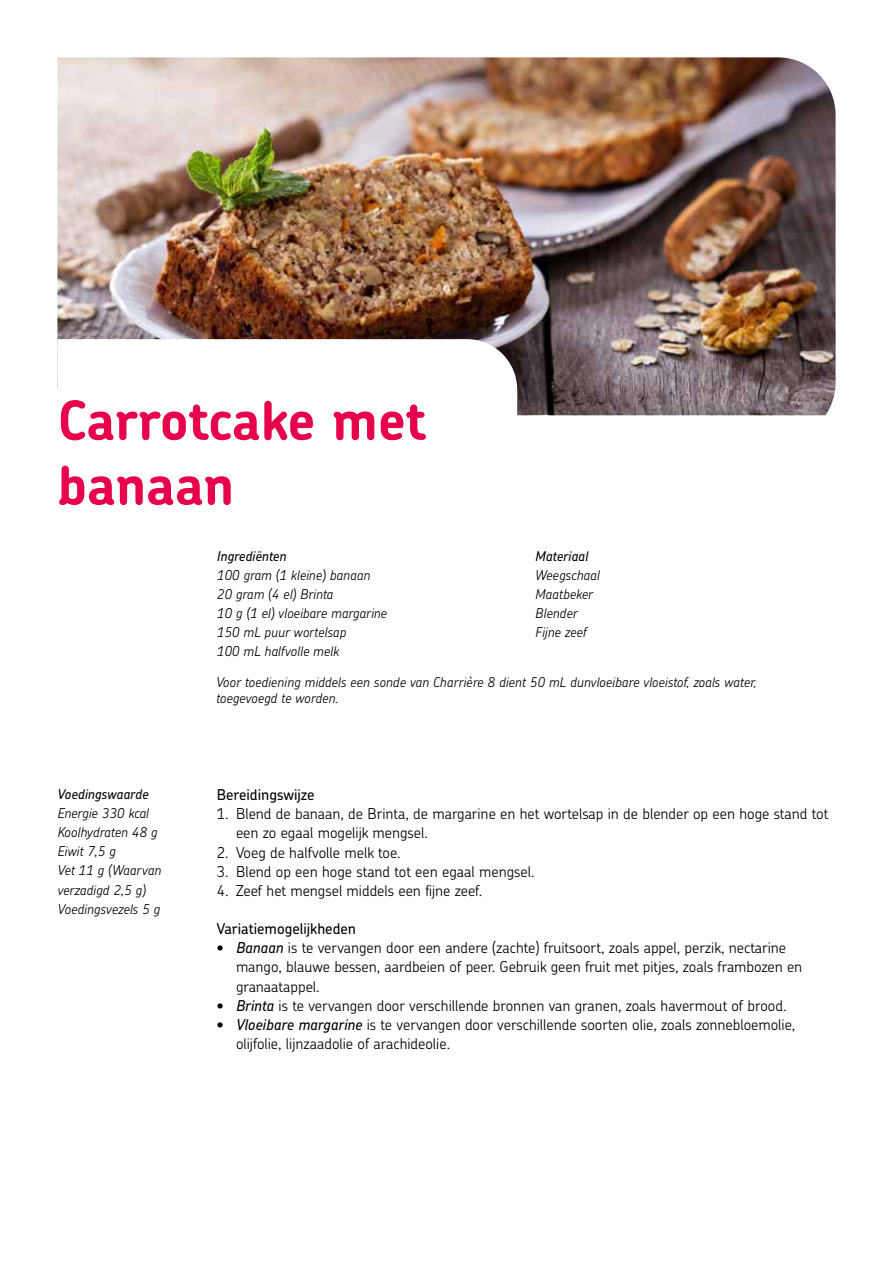
<style>
.page{position:relative;width:893px;height:1263px;background:#fff}
.page>*{position:absolute;margin:0;border:0;box-sizing:border-box;transform-origin:0 0}
.t1{font:700 54px/64.8px "Chevin Pro";letter-spacing:-.005em;color:#e7004c}
.t2{font:300 15px/19.2px "Chevin Pro";color:#000}
.t3{font:500 15px "Chevin Pro";color:#000}
.t4{font:italic 300 13.5px/19.2px "Chevin Pro";color:#000}
.t5{font:italic 300 13.5px/16.2px "Chevin";color:#000}
.t6{font:italic 500 13.5px "Chevin Pro";color:#000}
.s1{font-weight:500;font-style:italic}
</style>
<div class="page">
<img style="left:57px;top:57px;width:779px;height:358px">
<svg style="left:57px;top:339px;width:460px;height:76px"></svg>
<h1 class="t1" style="left:57px;top:388px;width:370px">Carrotcake met banaan</h1>
<p class="t6" style="left:57px;top:785px;width:93px">Voedingswaarde</p>
<p class="t4" style="left:57px;top:803px;width:105px">Energie 330 kcal<br>Koolhydraten 48 g<br>Eiwit 7,5 g<br>Vet 11 g (Waarvan verzadigd 2,5 g)<br>Voedingsvezels 5 g</p>
<p class="t6" style="left:535px;top:547px;width:54px">Materiaal</p>
<p class="t4" style="left:535px;top:565px;width:66px">Weegschaal<br>Maatbeker<br>Blender<br>Fijne zeef</p>
<p class="t5" style="left:216px;top:673px;width:542px">Voor toediening middels een sonde van Charrière 8 dient 50 mL dunvloeibare vloeistof, zoals water, toegevoegd te worden.</p>
<p class="t6" style="left:217px;top:547px;width:71px">Ingrediënten</p>
<p class="t4" style="left:217px;top:565px;width:172px">100 gram (1 kleine) banaan<br>20 gram (4 el) Brinta<br>10 g (1 el) vloeibare margarine<br>150 mL puur wortelsap<br>100 mL halfvolle melk</p>
<p class="t3" style="left:217px;top:785px;width:99px">Bereidingswijze</p>
<p class="t2" style="left:236px;top:804px;width:594px;text-indent:-19px">1. Blend de banaan, de Brinta, de margarine en het wortelsap in de blender op een hoge stand tot een zo egaal mogelijk mengsel.</p>
<p class="t2" style="left:217px;top:842px;width:185px">2. Voeg de halfvolle melk toe.</p>
<p class="t2" style="left:217px;top:861px;width:319px">3. Blend op een hoge stand tot een egaal mengsel.</p>
<p class="t2" style="left:217px;top:880px;width:267px">4. Zeef het mengsel middels een fijne zeef.</p>
<p class="t3" style="left:217px;top:919px;width:141px">Variatiemogelijkheden</p>
<p class="t2" style="left:236px;top:938px;width:568px;text-indent:-19px">• <span class="s1">Banaan</span> is te vervangen door een andere (zachte) fruitsoort, zoals appel, perzik, nectarine mango, blauwe bessen, aardbeien of peer. Gebruik geen fruit met pitjes, zoals frambozen en granaatappel.</p>
<p class="t2" style="left:217px;top:995px;width:571px">• <span class="s1">Brinta</span> is te vervangen door verschillende bronnen van granen, zoals havermout of brood.</p>
<p class="t2" style="left:236px;top:1014px;width:561px;text-indent:-19px">• <span class="s1">Vloeibare margarine</span> is te vervangen door verschillende soorten olie, zoals zonnebloemolie, olijfolie, lijnzaadolie of arachideolie.</p>
</div>
